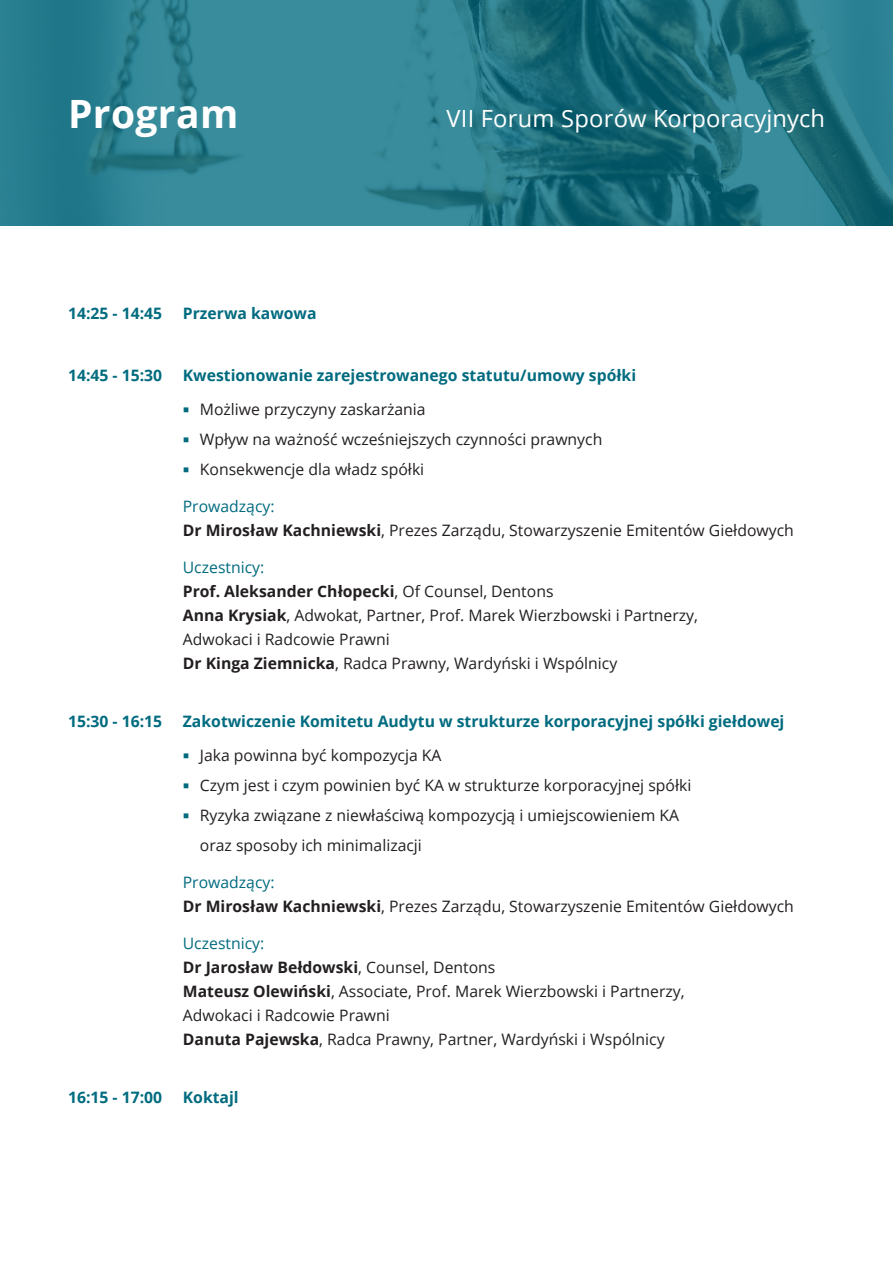
<style>
.page{position:relative;width:893px;height:1263px;background:#fff}
.page>*{position:absolute;margin:0;border:0;box-sizing:border-box;transform-origin:0 0}
.t1{font:700 39px "Open Sans";letter-spacing:.01em;color:#fff}
.t2{font:23.7px "Open Sans";color:#fff}
.t3{font:15.75px/24px "Open Sans";color:#231f20}
.t4{font:700 15.75px "Open Sans";color:#006b7f}
.s1{font-family:"Minion Pro";font-size:16.5px;color:#006b7f}
.s2{color:#006b7f}
.s3{font-weight:700}
</style>
<div class="page">
<svg style="left:0;top:0;width:893px;height:225px;background:#287b8a"></svg>
<h1 class="t1" style="left:68px;top:86px;width:172px">Program</h1>
<h2 class="t2" style="left:446px;top:102px;width:380px">VII Forum Sporów Korporacyjnych</h2>
<p class="t4" style="left:68px;top:302px;width:96px">14:25 - 14:45</p>
<p class="t4" style="left:183px;top:302px;width:135px">Przerwa kawowa</p>
<p class="t4" style="left:68px;top:364px;width:96px">14:45 - 15:30</p>
<p class="t4" style="left:183px;top:364px;width:455px">Kwestionowanie zarejestrowanego statutu/umowy spółki</p>
<p class="t3" style="left:183px;top:397px;width:244px"><span class="s1">■</span> Możliwe przyczyny zaskarżania</p>
<p class="t3" style="left:183px;top:427px;width:421px"><span class="s1">■</span> Wpływ na ważność wcześniejszych czynności prawnych</p>
<p class="t3" style="left:183px;top:457px;width:243px"><span class="s1">■</span> Konsekwencje dla władz spółki</p>
<p class="t3" style="left:183px;top:494px;width:613px"><span class="s2">Prowadzący:<br></span><span class="s3">Dr Mirosław Kachniewski</span>, Prezes Zarządu, Stowarzyszenie Emitentów Giełdowych</p>
<p class="t3" style="left:183px;top:555px;width:517px"><span class="s2">Uczestnicy:<br></span><span class="s3">Prof. Aleksander Chłopecki</span>, Of Counsel, Dentons<br><span class="s3">Anna Krysiak</span>, Adwokat, Partner, Prof. Marek Wierzbowski i Partnerzy, Adwokaci i Radcowie Prawni<br><span class="s3">Dr Kinga Ziemnicka</span>, Radca Prawny, Wardyński i Wspólnicy</p>
<p class="t4" style="left:68px;top:710px;width:96px">15:30 - 16:15</p>
<p class="t4" style="left:183px;top:710px;width:603px">Zakotwiczenie Komitetu Audytu w strukturze korporacyjnej spółki giełdowej</p>
<p class="t3" style="left:183px;top:743px;width:260px"><span class="s1">■</span> Jaka powinna być kompozycja KA</p>
<p class="t3" style="left:183px;top:773px;width:510px"><span class="s1">■</span> Czym jest i czym powinien być KA w strukturze korporacyjnej spółki</p>
<p class="t3" style="left:200px;top:800px;width:481px;line-height:30px;text-indent:-17px"><span class="s1">■</span> Ryzyka związane z niewłaściwą kompozycją i umiejscowieniem KA oraz sposoby ich minimalizacji</p>
<p class="t3" style="left:183px;top:870px;width:613px"><span class="s2">Prowadzący:<br></span><span class="s3">Dr Mirosław Kachniewski</span>, Prezes Zarządu, Stowarzyszenie Emitentów Giełdowych</p>
<p class="t3" style="left:183px;top:931px;width:503px"><span class="s2">Uczestnicy:<br></span><span class="s3">Dr Jarosław Bełdowski</span>, Counsel, Dentons<br><span class="s3">Mateusz Olewiński</span>, Associate, Prof. Marek Wierzbowski i Partnerzy, Adwokaci i Radcowie Prawni<br><span class="s3">Danuta Pajewska</span>, Radca Prawny, Partner, Wardyński i Wspólnicy</p>
<p class="t4" style="left:68px;top:1086px;width:96px">16:15 - 17:00</p>
<p class="t4" style="left:183px;top:1086px;width:57px">Koktajl</p>
</div>
